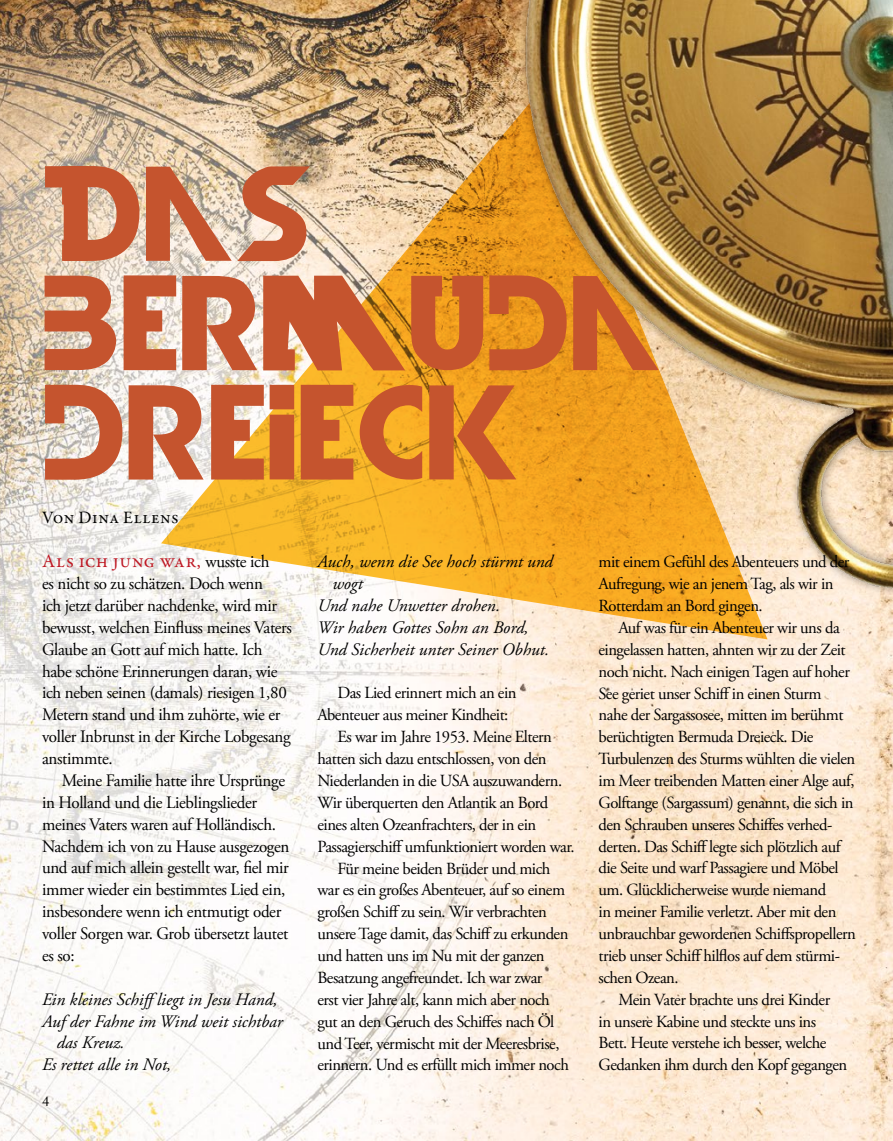
<style>
.page{position:relative;width:893px;height:1141px;background:#fff}
.page>*{position:absolute;margin:0;border:0;box-sizing:border-box;transform-origin:0 0}
.t1{font:700 126px/109.4px "Illegal Curves";color:#c5542e}
.t2{font:19.25px "Garamond Premr Pro";letter-spacing:.025em;color:#be1823}
.t3{font:17.5px/21.9px "Adobe Garamond Pro";letter-spacing:-.02em;color:#000}
.t4{font:italic 17.5px "Adobe Garamond Pro";color:#000}
.t5{font:17.5px "Garamond Premr Pro";letter-spacing:.025em;color:#000}
.t6{font:16.97px/21.9px "Adobe Garamond Pro";letter-spacing:-.03em;color:#000}
.t7{font:14px "Adobe Caslon Pro";color:#000}
.s1{font-family:"Adobe Garamond Pro";font-size:17.5px;color:#000}
</style>
<div class="page">
<img style="left:0;top:0;width:893px;height:1141px">
<img style="left:161px;top:85px;width:335px;height:554px">
<img style="left:496px;top:0;width:397px;height:679px">
<h1 class="t1" style="left:42px;top:163px;width:621px">TDAS<br>BERMUDA<br>DREIECK</h1>
<p class="t5" style="left:42px;top:507px;width:138px">Von Dina Ellens</p>
<p class="t2" style="left:42px;top:549px;width:229px">Als ich jung war, <span class="s1">wusste ich</span></p>
<p class="t3" style="left:42px;top:573px;width:252px">es nicht so zu schätzen. Doch wenn<br>ich jetzt darüber nachdenke, wird mir bewusst, welchen Einfluss meines Vaters Glaube an Gott auf mich hatte. Ich habe schöne Erinnerungen daran, wie ich neben seinen (damals) riesigen 1,80<br>Metern stand und ihm zuhörte, wie er voller Inbrunst in der Kirche Lobgesang anstimmte.</p>
<p class="t3" style="left:42px;top:770px;width:249px;text-indent:20px">Meine Familie hatte ihre Ursprünge in Holland und die Lieblingslieder meines Vaters waren auf Holländisch.<br>Nachdem ich von zu Hause ausgezogen und auf mich allein gestellt war, fiel mir immer wieder ein bestimmtes Lied ein, insbesondere wenn ich entmutigt oder voller Sorgen war. Grob übersetzt lautet es so:</p>
<p class="t4" style="left:42px;top:989px;width:237px">Ein kleines Schiffliegt in Jesu Hand,</p>
<p class="t4" style="left:42px;top:1010px;width:242px">Auf der Fahne im Wind weit sichtbar</p>
<p class="t4" style="left:57px;top:1032px;width:69px">das Kreuz.</p>
<p class="t4" style="left:42px;top:1054px;width:131px">Es rettet alle in Not,</p>
<p class="t7" style="left:42px;top:1093px;width:8px">4</p>
<p class="t4" style="left:317px;top:551px;width:237px">Auch, wenn die See hoch stürmt und</p>
<p class="t4" style="left:332px;top:573px;width:32px">wogt</p>
<p class="t4" style="left:317px;top:595px;width:184px">Und nahe Unwetter drohen.</p>
<p class="t4" style="left:317px;top:617px;width:213px">Wir haben Gottes Sohn an Bord,</p>
<p class="t4" style="left:317px;top:639px;width:233px">Und Sicherheit unter Seiner Obhut.</p>
<p class="t6" style="left:337px;top:683px;width:181px">Das Lied erinnert mich an ein</p>
<p class="t6" style="left:317px;top:705px;width:192px">Abenteuer aus meiner Kindheit:</p>
<p class="t6" style="left:337px;top:726px;width:216px">Es war im Jahre 1953. Meine Eltern</p>
<p class="t6" style="left:317px;top:748px;width:231px">hatten sich dazu entschlossen, von den</p>
<p class="t6" style="left:317px;top:770px;width:246px">Niederlanden in die USA auszuwandern.</p>
<p class="t6" style="left:317px;top:792px;width:232px">Wir überquerten den Atlantik an Bord</p>
<p class="t6" style="left:317px;top:814px;width:220px">eines alten Ozeanfrachters, der in ein</p>
<p class="t6" style="left:317px;top:836px;width:259px">Passagierschiff umfunktioniert worden war.</p>
<p class="t6" style="left:337px;top:858px;width:215px">Für meine beiden Brüder und mich</p>
<p class="t6" style="left:317px;top:880px;width:249px">war es ein großes Abenteuer, auf so einem</p>
<p class="t6" style="left:317px;top:902px;width:231px">großen Schiff zu sein. Wir verbrachten</p>
<p class="t6" style="left:317px;top:923px;width:252px">unsere Tage damit, das Schiff zu erkunden</p>
<p class="t6" style="left:317px;top:945px;width:229px">und hatten uns im Nu mit der ganzen</p>
<p class="t6" style="left:317px;top:967px;width:226px">Besatzung angefreundet. Ich war zwar</p>
<p class="t6" style="left:317px;top:989px;width:234px">erst vier Jahre alt, kann mich aber noch</p>
<p class="t6" style="left:317px;top:1011px;width:238px">gut an den Geruch des Schiffes nach Öl</p>
<p class="t6" style="left:317px;top:1033px;width:243px">und Teer, vermischt mit der Meeresbrise,</p>
<p class="t6" style="left:317px;top:1055px;width:253px">erinnern. Und es erfüllt mich immer noch</p>
<p class="t6" style="left:599px;top:552px;width:252px">mit einem Gefühl des Abenteuers und der<br>Aufregung, wie an jenem Tag, als wir in<br>Rotterdam an Bord gingen.</p>
<p class="t6" style="left:618px;top:617px;width:223px">Auf was für ein Abenteuer wir uns da</p>
<p class="t6" style="left:599px;top:639px;width:249px">eingelassen hatten, ahnten wir zu der Zeit</p>
<p class="t6" style="left:599px;top:661px;width:253px">noch nicht. Nach einigen Tagen auf hoher</p>
<p class="t6" style="left:599px;top:683px;width:225px">See geriet unser Schiff in einen Sturm</p>
<p class="t6" style="left:599px;top:705px;width:246px">nahe der Sargassosee, mitten im berühmt</p>
<p class="t6" style="left:599px;top:727px;width:216px">berüchtigten Bermuda Dreieck. Die</p>
<p class="t6" style="left:599px;top:748px;width:258px">Turbulenzen des Sturms wühlten die vielen</p>
<p class="t6" style="left:599px;top:770px;width:257px">im Meer treibenden Matten einer Alge auf,</p>
<p class="t6" style="left:599px;top:792px;width:256px">Golftange (Sargassum) genannt, die sich in</p>
<p class="t6" style="left:599px;top:814px;width:235px">den Schrauben unseres Schiffes verhed-</p>
<p class="t6" style="left:598px;top:836px;width:244px">derten. Das Schiff legte sich plötzlich auf</p>
<p class="t6" style="left:598px;top:858px;width:242px">die Seite und warf Passagiere und Möbel</p>
<p class="t6" style="left:598px;top:880px;width:229px">um. Glücklicherweise wurde niemand</p>
<p class="t6" style="left:598px;top:901px;width:239px">in meiner Familie verletzt. Aber mit den</p>
<p class="t6" style="left:598px;top:923px;width:259px">unbrauchbar gewordenen Schiffspropellern</p>
<p class="t6" style="left:598px;top:945px;width:243px">trieb unser Schiff hilflos auf dem stürmi-</p>
<p class="t6" style="left:598px;top:967px;width:82px">schen Ozean.</p>
<p class="t6" style="left:618px;top:989px;width:213px">Mein Vater brachte uns drei Kinder</p>
<p class="t6" style="left:598px;top:1011px;width:219px">in unsere Kabine und steckte uns ins</p>
<p class="t6" style="left:598px;top:1033px;width:229px">Bett. Heute verstehe ich besser, welche</p>
<p class="t6" style="left:598px;top:1055px;width:250px">Gedanken ihm durch den Kopf gegangen</p>
</div>
